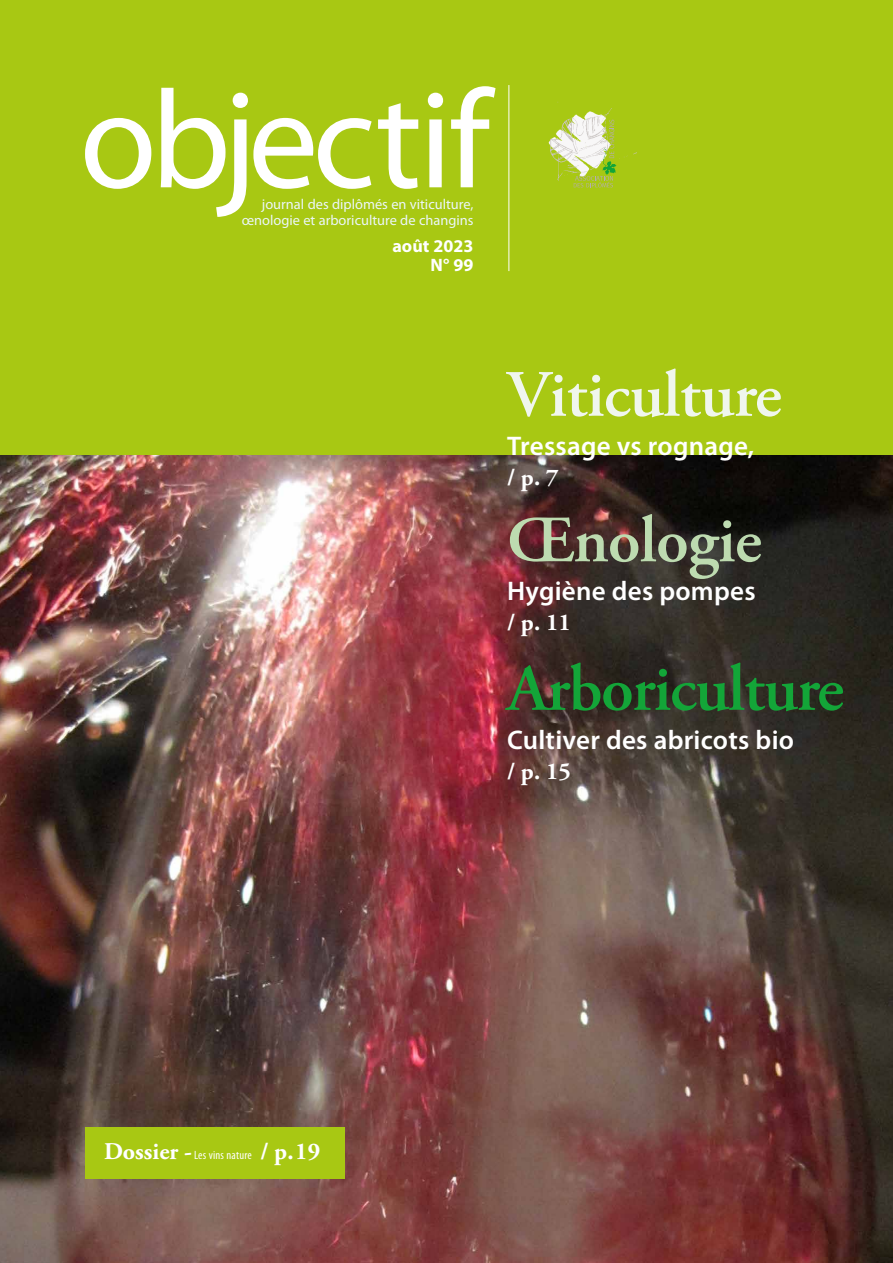
<style>
.page{position:relative;width:893px;height:1263px;background:#a8c813}
.page>*{position:absolute;margin:0;border:0;box-sizing:border-box;transform-origin:0 0}
.t1{font:600 66px "Adobe Garamond Pro";letter-spacing:-.02em;color:#13a538}
.t2{font:600 66px "Adobe Garamond Pro";letter-spacing:-.01em;color:#f0f6ed}
.t3{font:600 66px "Adobe Garamond Pro";letter-spacing:-.01em;color:#bddbb0}
.t4{font:600 27px "Myriad Pro";letter-spacing:.01em;color:#fff}
.t5{font:700 24px "Adobe Garamond Pro";color:#fff}
.t6{font:700 18px/19.5px "Myriad Pro";color:#fff;text-align:right}
.t7{font:14.4px/16.5px "Myriad Pro";color:#ebf6f9;text-align:right}
.s1{font-family:"Myriad Pro";font-weight:400;font-stretch:condensed;font-size:12px}
</style>
<div class="page">
<img style="left:0;top:455px;width:893px;height:808px">
<svg style="left:85px;top:118px;width:66px;height:71px"></svg>
<svg style="left:161px;top:88px;width:211px;height:129px"></svg>
<svg style="left:378px;top:103px;width:40px;height:86px"></svg>
<svg style="left:428px;top:93px;width:15px;height:94px"></svg>
<svg style="left:451px;top:86px;width:45px;height:101px"></svg>
<hr style="left:508px;top:85px;width:1px;height:186px;background:#fff">
<img style="left:548px;top:102px;width:88px;height:79px">
<img style="left:603px;top:148px;width:13px;height:27px">
<svg style="left:574px;top:176px;width:39px;height:11px"></svg>
<svg style="left:609px;top:120px;width:5px;height:38px"></svg>
<div style="left:85px;top:1127px;width:259px;height:51px;background:#a8c813"></div>
<p class="t7" style="left:242px;top:195px;width:233px">journal des diplômés en viticulture, œnologie et arboriculture de changins</p>
<p class="t6" style="left:392px;top:235px;width:82px">août 2023<br>N° 99</p>
<h1 class="t2" style="left:507px;top:357px;width:276px">Viticulture</h1>
<h2 class="t4" style="left:507px;top:428px;width:249px">Tressage vs rognage,</h2>
<h3 class="t5" style="left:507px;top:463px;width:53px">/ p. 7</h3>
<h1 class="t3" style="left:507px;top:502px;width:256px">Œnologie</h1>
<h2 class="t4" style="left:507px;top:574px;width:250px">Hygiène des pompes</h2>
<h3 class="t5" style="left:507px;top:609px;width:65px">/ p. 11</h3>
<h1 class="t1" style="left:507px;top:651px;width:338px">Arboriculture</h1>
<h2 class="t4" style="left:507px;top:722px;width:288px">Cultiver des abricots bio</h2>
<h3 class="t5" style="left:507px;top:757px;width:65px">/ p. 15</h3>
<h3 class="t5" style="left:104px;top:1137px;width:218px">Dossier - <span class="s1">Les vins nature</span> / p. 19</h3>
</div>
